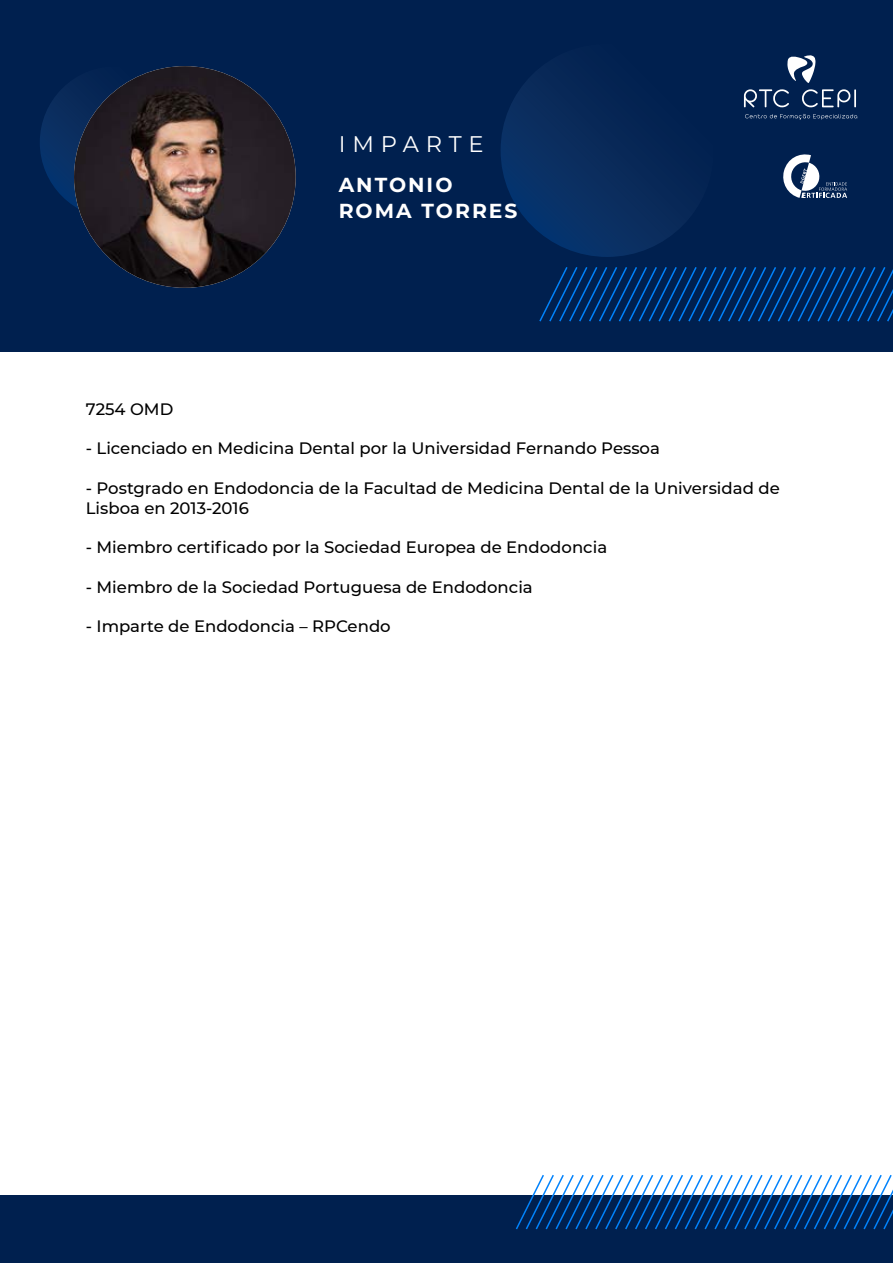
<style>
.page{position:relative;width:893px;height:1263px;background:#fff}
.page>*{position:absolute;margin:0;border:0;box-sizing:border-box;transform-origin:0 0}
.t1{font:22.65px "Montserrat";letter-spacing:.3em;color:#fff}
.t2{font:700 20.25px/25.3px "Montserrat";letter-spacing:.1em;color:#fff}
.t3{font:500 16.5px/19.8px "Montserrat";color:#000}
</style>
<div class="page">
<div style="left:0;top:1195px;width:893px;height:68px;background:#00204f"></div>
<svg style="left:515px;top:1175px;width:378px;height:55px"></svg>
<div style="left:0;top:0;width:893px;height:352px;background:#00204f"></div>
<div style="left:40px;top:66px;width:152px;height:153px;background:linear-gradient(to bottom,#072451,#0a3a74);border-radius:76px"></div>
<div style="left:501px;top:44px;width:213px;height:213px;background:linear-gradient(to right,#0a3267,#03214e);border-radius:107px"></div>
<svg style="left:539px;top:267px;width:354px;height:55px"></svg>
<svg style="left:783px;top:154px;width:64px;height:44px"></svg>
<svg style="left:744px;top:89px;width:45px;height:18px"></svg>
<svg style="left:802px;top:89px;width:54px;height:18px"></svg>
<svg style="left:745px;top:114px;width:112px;height:6px"></svg>
<svg style="left:787px;top:55px;width:28px;height:28px"></svg>
<img style="left:74px;top:66px;width:222px;height:222px;border-radius:111px">
<h1 class="t1" style="left:339px;top:129px;width:146px">IMPARTE</h1>
<p class="t2" style="left:339px;top:172px;width:180px">ANTONIO<br>ROMA TORRES</p>
<p class="t3" style="left:86px;top:398px;width:89px">7254 OMD</p>
<p class="t3" style="left:86px;top:438px;width:576px">- Licenciado en Medicina Dental por la Universidad Fernando Pessoa</p>
<p class="t3" style="left:86px;top:477px;width:695px">- Postgrado en Endodoncia de la Facultad de Medicina Dental de la Universidad de<br>Lisboa en 2013-2016</p>
<p class="t3" style="left:86px;top:537px;width:523px">- Miembro certificado por la Sociedad Europea de Endodoncia</p>
<p class="t3" style="left:86px;top:576px;width:449px">- Miembro de la Sociedad Portuguesa de Endodoncia</p>
<p class="t3" style="left:86px;top:616px;width:306px">- Imparte de Endodoncia – RPCendo</p>
</div>
